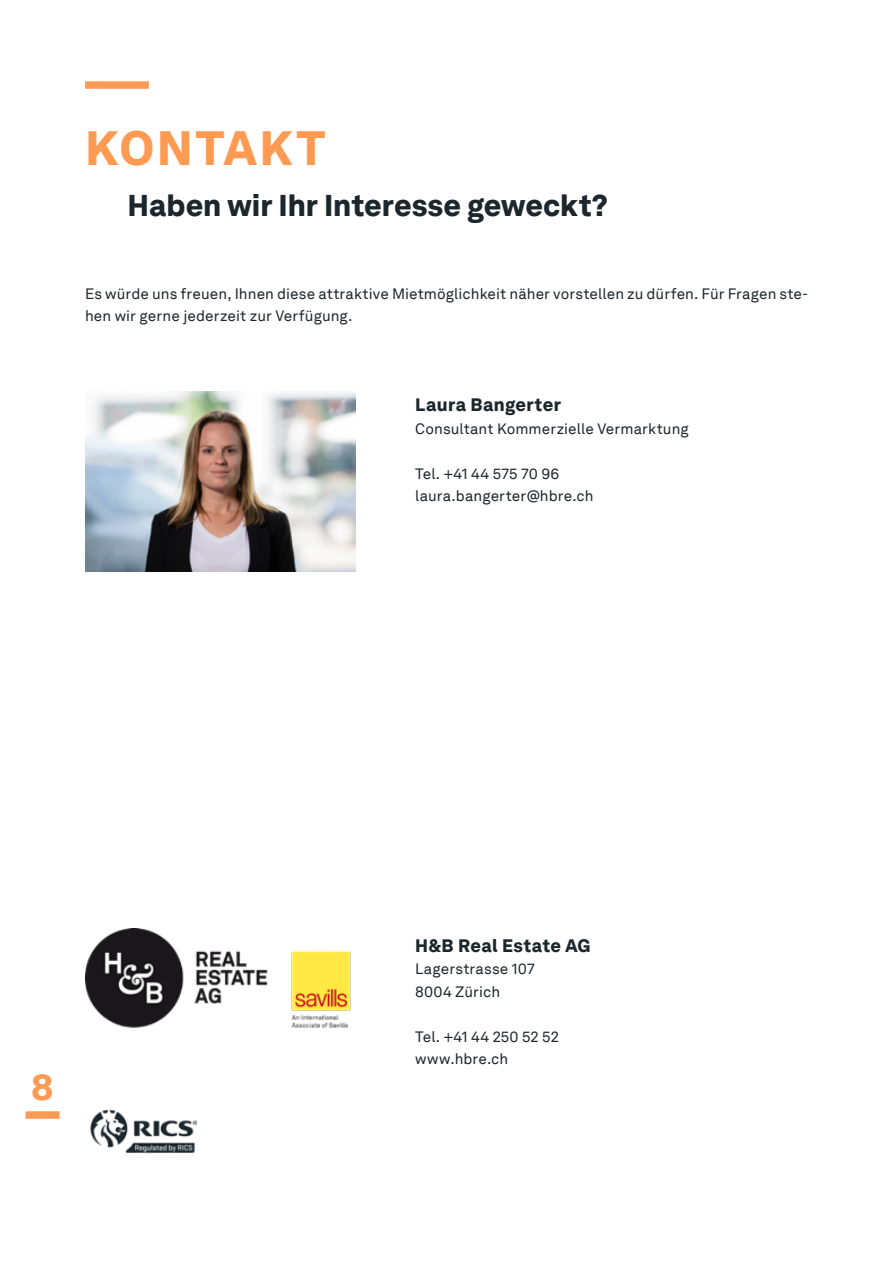
<style>
.page{position:relative;width:893px;height:1263px;background:#fff}
.page>*{position:absolute;margin:0;border:0;box-sizing:border-box;transform-origin:0 0}
.t1{font:900 48px "Akkurat LLTT";letter-spacing:.05em;color:#ff9a53}
.t2{font:900 36px "Akkurat LLTT";color:#ff9a53}
.t3{font:900 30px "Akkurat LLTT";color:#1b272c}
.t4{font:900 18px "Akkurat LLTT";letter-spacing:.02em;color:#1b272c}
.t5{font:15px/22.5px "Akkurat LLTT";letter-spacing:.005em;color:#1b272c}
</style>
<div class="page">
<div style="left:85px;top:81px;width:64px;height:8px;background:#ff9a53"></div>
<div style="left:26px;top:1111px;width:34px;height:8px;background:#ff9a53"></div>
<img style="left:85px;top:929px;width:266px;height:99px">
<img style="left:90px;top:1109px;width:106px;height:44px">
<img style="left:85px;top:392px;width:270px;height:180px">
<h1 class="t1" style="left:85px;top:110px;width:242px">KONTAKT</h1>
<h3 class="t3" style="left:128px;top:181px;width:482px">Haben wir Ihr Interesse geweckt?</h3>
<p class="t5" style="left:85px;top:282px;width:724px">Es würde uns freuen, Ihnen diese attraktive Mietmöglichkeit näher vorstellen zu dürfen. Für Fragen ste&shy;hen wir gerne jederzeit zur Verfügung.</p>
<p class="t4" style="left:415px;top:391px;width:147px">Laura Bangerter</p>
<p class="t5" style="left:415px;top:417px;width:275px">Consultant Kommerzielle Vermarktung</p>
<p class="t5" style="left:415px;top:462px;width:180px">Tel. +41 44 575 70 96 laura.bangerter@hbre.ch</p>
<h2 class="t2" style="left:31px;top:1058px;width:24px">8</h2>
<p class="t4" style="left:415px;top:931px;width:177px">H&amp;B Real Estate AG</p>
<p class="t5" style="left:415px;top:957px;width:121px">Lagerstrasse 107<br>8004 Zürich</p>
<p class="t5" style="left:415px;top:1024px;width:145px">Tel. +41 44 250 52 52 www.hbre.ch</p>
</div>
